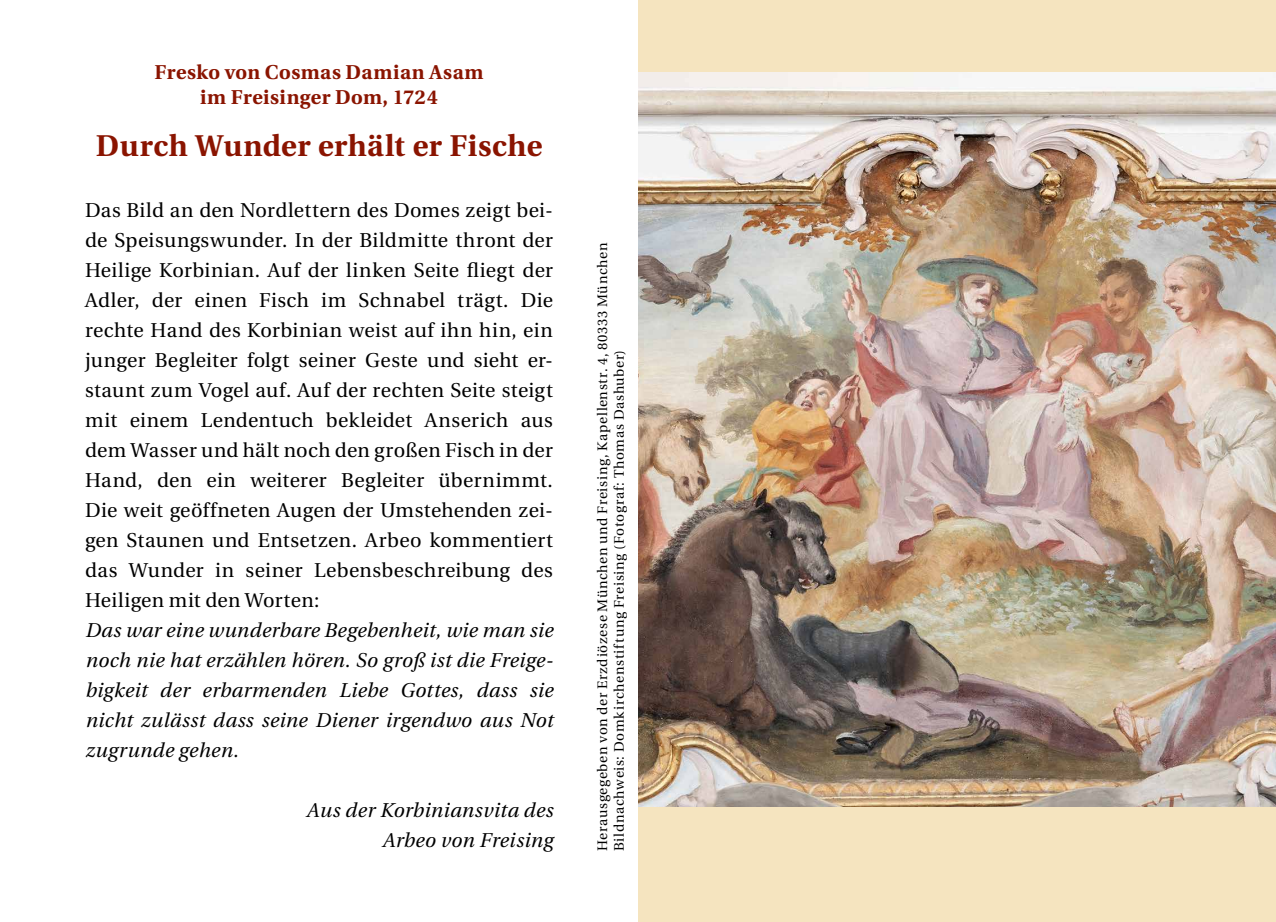
<style>
.page{position:relative;width:1276px;height:922px;background:#fff}
.page>*{position:absolute;margin:0;border:0;box-sizing:border-box;transform-origin:0 0}
.t1{font:700 30px "Utopia";letter-spacing:.015em;color:#8a1400}
.t2{font:20px/30px "Utopia";letter-spacing:.015em;color:#000;text-align:justify}
.t3{font:italic 20px/30px "Utopia";letter-spacing:.02em;color:#000;text-align:justify}
.t4{font:700 20px/25px "Utopia";letter-spacing:.025em;color:#8a1400;text-align:center}
.t5{font:13.75px/16.5px "Utopia";letter-spacing:.045em;color:#000}
</style>
<div class="page">
<div style="left:638px;top:0;width:638px;height:921px;background:#f5e4bf"></div>
<img style="left:638px;top:72px;width:638px;height:733px">
<p class="t4" style="left:154px;top:60px;width:331px">Fresko von Cosmas Damian Asam im Freisinger Dom, 1724</p>
<h1 class="t1" style="left:96px;top:129px;width:448px">Durch Wunder erhält er Fische</h1>
<p class="t2" style="left:85px;top:195px;width:469px">Das Bild an den Nordlettern des Domes zeigt bei&shy;de Speisungswunder. In der Bildmitte thront der Heilige Korbinian. Auf der linken Seite fliegt der Adler, der einen Fisch im Schnabel trägt. Die rechte Hand des Korbinian weist auf ihn hin, ein junger Begleiter folgt seiner Geste und sieht er&shy;staunt zum Vogel auf. Auf der rechten Seite steigt mit einem Lendentuch bekleidet Anserich aus dem Wasser und hält noch den großen Fisch in der Hand, den ein weiterer Begleiter übernimmt.<br>Die weit geöffneten Augen der Umstehenden zei&shy;gen Staunen und Entsetzen. Arbeo kommentiert das Wunder in seiner Lebensbeschreibung des Heiligen mit den Worten:</p>
<p class="t3" style="left:85px;top:615px;width:469px">Das war eine wunderbare Begebenheit, wie man sie noch nie hat erzählen hören. So groß ist die Freige&shy;bigkeit der erbarmenden Liebe Gottes, dass sie nicht zulässt dass seine Diener irgendwo aus Not zugrunde gehen.</p>
<p class="t3" style="left:306px;top:795px;width:248px;text-align:right">Aus der Korbiniansvita des<br>Arbeo von Freising</p>
<p class="t5" style="left:594px;top:850px;width:609px;rotate:-90deg">Herausgegeben von der Erzdiözese München und Freising, Kapellenstr. 4, 80333 München<br>Bildnachweis: Domkirchenstiftung Freising (Fotograf: Thomas Dashuber)</p>
</div>
